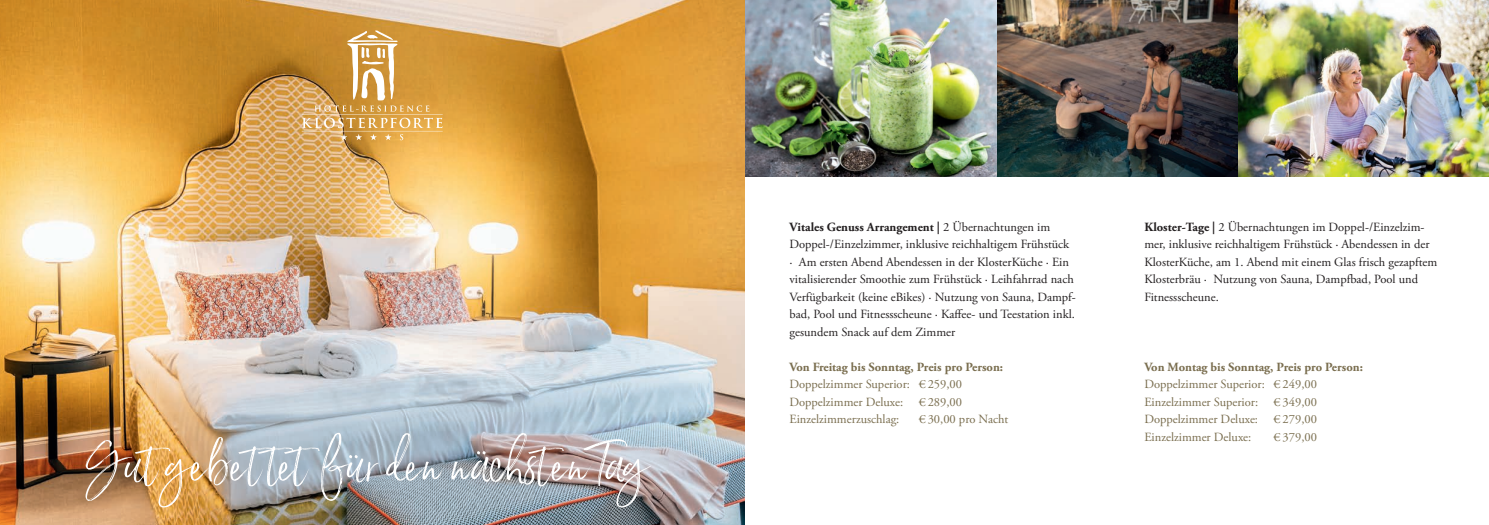
<style>
.page{position:relative;width:1489px;height:525px;background:#fff}
.page>*{position:absolute;margin:0;border:0;box-sizing:border-box;transform-origin:0 0}
.Text{font:50px "Saturday Script";letter-spacing:.005em;color:#fff}
.t1{font:12.5px/17.5px "Adobe Garamond Pro";color:#231f20}
.t2{font:12.5px "Adobe Garamond Pro";color:#7a6e4f}
.t3{font:700 12.5px "Adobe Garamond Pro";color:#7a6e4f}
.s1{font-weight:700}
</style>
<div class="page">
<img style="left:744px;top:0;width:744px;height:176px">
<img style="left:0;top:0;width:744px;height:524px">
<svg style="left:302px;top:30px;width:140px;height:110px;background:#d5a355"></svg>
<p class="Text" style="left:87px;top:432px;width:561px">Gut gebet tet für den nächsten Tag</p>
<p class="t1" style="left:789px;top:218px;width:281px"><span class="s1">Vitales Genuss Arrangement |</span> 2 Übernachtungen im<br>Doppel-/Einzelzimmer, inklusive reichhaltigem Frühstück</p>
<p class="t1" style="left:789px;top:253px;width:288px">· Am ersten Abend Abendessen in der KlosterKüche · Ein vitalisierender Smoothie zum Frühstück · Leihfahrrad nach Verfügbarkeit (keine eBikes) · Nutzung von Sauna, Dampf&shy;bad, Pool und Fitnessscheune · Kaffee- und Teestation inkl. gesundem Snack auf dem Zimmer</p>
<p class="t3" style="left:789px;top:359px;width:215px">Von Freitag bis Sonntag, Preis pro Person:</p>
<p class="t2" style="left:789px;top:377px;width:174px">Doppelzimmer Superior: € 259,00</p>
<p class="t2" style="left:789px;top:394px;width:174px">Doppelzimmer Deluxe: € 289,00</p>
<p class="t2" style="left:789px;top:412px;width:111px">Einzelzimmerzuschlag:</p>
<p class="t2" style="left:918px;top:412px;width:91px">€ 30,00 pro Nacht</p>
<p class="t1" style="left:1144px;top:218px;width:294px"><span class="s1">Kloster-Tage |</span> 2 Übernachtungen im Doppel-/Einzelzim&shy;mer, inklusive reichhaltigem Frühstück · Abendessen in der KlosterKüche, am 1. Abend mit einem Glas frisch gezapftem Klosterbräu · Nutzung von Sauna, Dampfbad, Pool und Fitnessscheune.</p>
<p class="t3" style="left:1144px;top:359px;width:220px">Von Montag bis Sonntag, Preis pro Person:</p>
<p class="t2" style="left:1144px;top:377px;width:174px">Doppelzimmer Superior: € 249,00</p>
<p class="t2" style="left:1144px;top:394px;width:174px">Einzelzimmer Superior: € 349,00</p>
<p class="t2" style="left:1144px;top:412px;width:174px">Doppelzimmer Deluxe: € 279,00</p>
<p class="t2" style="left:1144px;top:429px;width:108px">Einzelzimmer Deluxe:</p>
<p class="t2" style="left:1273px;top:429px;width:45px">€ 379,00</p>
</div>
